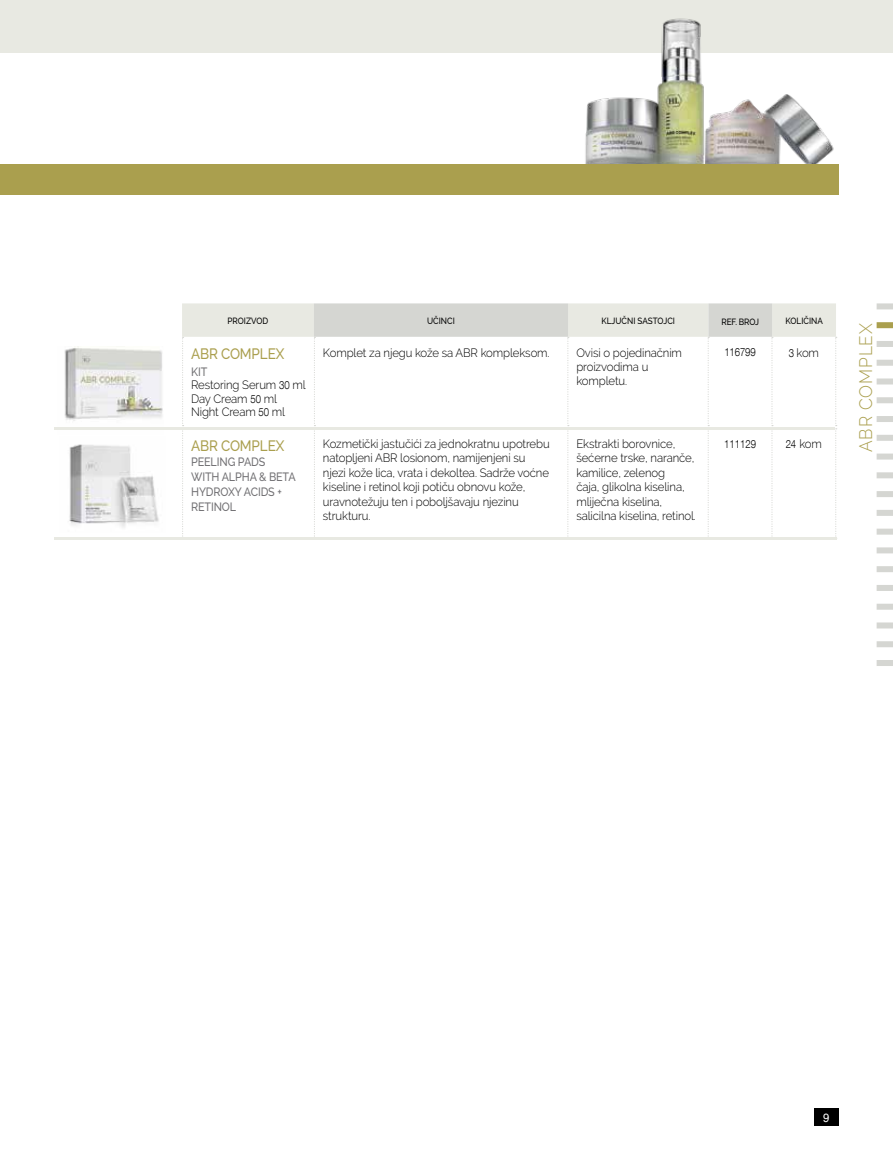
<style>
.page{position:relative;width:893px;height:1149px;background:#fff}
.page>*{position:absolute;margin:0;border:0;box-sizing:border-box;transform-origin:0 0}
.t1{font:300 18px "Raleway";letter-spacing:.05em;color:#aa9f4e;scale:.95 1}
.t2{font:500 15px "Raleway";letter-spacing:-.01em;color:#aa9f4e;scale:.9 1}
.t3{font:300 12px/14.4px "Raleway";letter-spacing:-.01em;color:#000;scale:.95 1}
.t4{font:500 12px/15px "Raleway";letter-spacing:-.01em;color:#717073;scale:.9 1}
.t5{font:12px "Helvetica";color:#fff;scale:.95 1}
.t6{font:300 11.25px "Helvetica Neue LT Com";letter-spacing:-.005em;color:#000;scale:.85 1}
.t7{font:500 9px "Raleway";color:#000;scale:.9 1}
.s1{font-weight:500;color:#717073}
.s2{font-family:"Helvetica Neue LT Com";font-size:11.25px}
</style>
<div class="page">
<div style="left:814px;top:1108px;width:24px;height:17px;background:#000"></div>
<div style="left:0;top:0;width:893px;height:52px;background:#e8e9e2"></div>
<img style="left:560px;top:18px;width:279px;height:146px">
<img style="left:64px;top:346px;width:99px;height:75px">
<img style="left:69px;top:444px;width:90px;height:84px">
<div style="left:0;top:164px;width:839px;height:31px;background:#aa9f4e"></div>
<hr style="left:54px;top:536px;width:782px;height:3px;background:#e8e9e2">
<hr style="left:54px;top:427px;width:781px;height:3px;background:#e8e9e2">
<svg style="left:182px;top:303px;width:655px;height:235px"></svg>
<div style="left:877px;top:472px;width:16px;height:6px;background:#d5d6d2"></div>
<div style="left:877px;top:303px;width:16px;height:6px;background:#d5d6d2"></div>
<div style="left:877px;top:491px;width:16px;height:6px;background:#d5d6d2"></div>
<div style="left:877px;top:322px;width:16px;height:6px;background:#aa9f4e"></div>
<div style="left:877px;top:509px;width:16px;height:6px;background:#d5d6d2"></div>
<div style="left:877px;top:341px;width:16px;height:6px;background:#d5d6d2"></div>
<div style="left:877px;top:528px;width:16px;height:6px;background:#d5d6d2"></div>
<div style="left:877px;top:359px;width:16px;height:6px;background:#d5d6d2"></div>
<div style="left:877px;top:547px;width:16px;height:6px;background:#d5d6d2"></div>
<div style="left:877px;top:378px;width:16px;height:6px;background:#d5d6d2"></div>
<div style="left:877px;top:566px;width:16px;height:6px;background:#d5d6d2"></div>
<div style="left:877px;top:397px;width:16px;height:6px;background:#d5d6d2"></div>
<div style="left:877px;top:584px;width:16px;height:6px;background:#d5d6d2"></div>
<div style="left:877px;top:416px;width:16px;height:6px;background:#d5d6d2"></div>
<div style="left:877px;top:603px;width:16px;height:6px;background:#d5d6d2"></div>
<div style="left:877px;top:434px;width:16px;height:6px;background:#d5d6d2"></div>
<div style="left:877px;top:622px;width:16px;height:6px;background:#d5d6d2"></div>
<div style="left:877px;top:453px;width:16px;height:6px;background:#d5d6d2"></div>
<div style="left:877px;top:641px;width:16px;height:6px;background:#d5d6d2"></div>
<div style="left:877px;top:659px;width:16px;height:6px;background:#d5d6d2"></div>
<p class="t7" style="left:228px;top:316px;width:47px">PROIZVOD</p>
<p class="t7" style="left:427px;top:316px;width:32px">UČINCI</p>
<p class="t7" style="left:602px;top:316px;width:83px">KLJUČNI SASTOJCI</p>
<p class="t7" style="left:721px;top:316px;width:43px">REF. BROJ</p>
<p class="t7" style="left:786px;top:316px;width:43px">KOLIČINA</p>
<p class="t2" style="left:191px;top:345px;width:105px">ABR COMPLEX</p>
<p class="t3" style="left:191px;top:364px;width:122px;line-height:13.5px"><span class="s1">KIT<br></span>Restoring Serum <span class="s2">30</span> ml<br>Day Cream <span class="s2">50</span> ml<br>Night Cream <span class="s2">50</span> ml</p>
<p class="t2" style="left:191px;top:437px;width:105px">ABR COMPLEX</p>
<p class="t4" style="left:191px;top:454px;width:118px">PEELING PADS<br>WITH ALPHA &amp; BETA<br>HYDROXY ACIDS +<br>RETINOL</p>
<p class="t3" style="left:323px;top:345px;width:240px">Komplet za njegu kože sa ABR kompleksom.</p>
<p class="t3" style="left:576px;top:345px;width:113px">Ovisi o pojedinačnim proizvodima u kompletu.</p>
<p class="t6" style="left:724px;top:345px;width:38px">116799</p>
<p class="t3" style="left:789px;top:345px;width:33px"><span class="s2">3</span> kom</p>
<p class="t3" style="left:323px;top:436px;width:240px">Kozmetički jastučići za jednokratnu upotrebu natopljeni ABR losionom, namijenjeni su njezi kože lica, vrata i dekoltea. Sadrže voćne kiseline i retinol koji potiču obnovu kože, uravnotežuju ten i poboljšavaju njezinu strukturu.</p>
<p class="t3" style="left:576px;top:436px;width:127px">Ekstrakti borovnice, šećerne trske, naranče, kamilice, zelenog<br>čaja, glikolna kiselina, mliječna kiselina, salicilna kiselina, retinol.</p>
<p class="t6" style="left:724px;top:437px;width:39px">111129</p>
<p class="t3" style="left:786px;top:436px;width:40px"><span class="s2">24</span> kom</p>
<h1 class="t1" style="left:855px;top:452px;width:137px;rotate:-90deg">ABR COMPLEX</h1>
<p class="t5" style="left:823px;top:1108px;width:8px">9</p>
</div>
